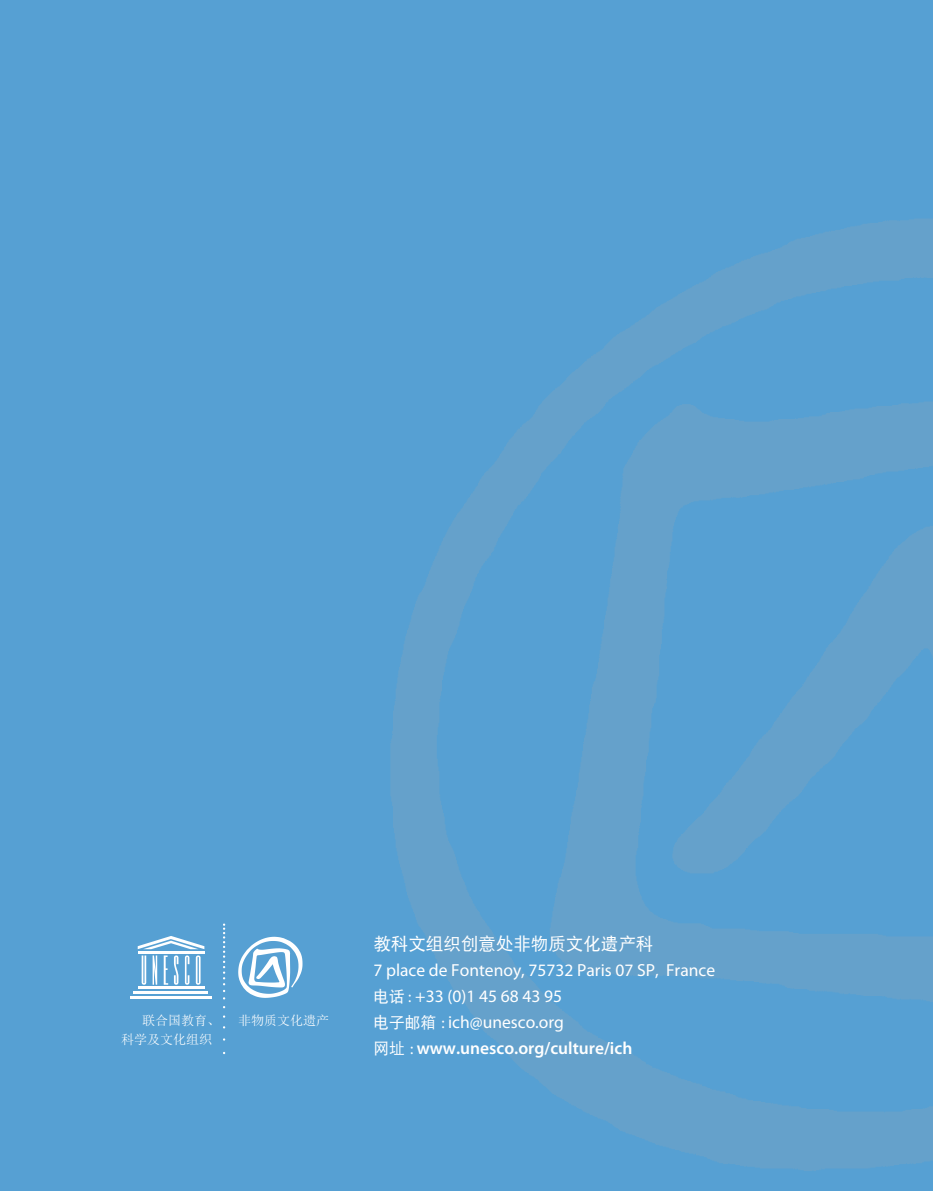
<style>
.page{position:relative;width:933px;height:1191px;background:#56a0d3}
.page>*{position:absolute;margin:0;border:0;box-sizing:border-box;transform-origin:0 0}
.t1{font:17.5px "Myriad Pro";color:#fff}
.t2{font:600 17.5px "Myriad Pro";color:#fff}
.t3{font:17.5px "DFP Hei W5";color:#fff}
.t4{font:12.95px "Sim Sun";color:#fff}
.s1{font-family:"DFP Hei W5";font-size:15.75px}
.s2{font-size:15.75px}
.s3{font-family:"DFP Hei W5";font-weight:400;font-size:15.75px}
.s4{font-weight:400;font-size:15.75px}
</style>
<div class="page">
<img style="left:302px;top:219px;width:631px;height:952px">
<svg style="left:223px;top:923px;width:2px;height:76px"></svg>
<hr style="left:138px;top:986px;width:66px;height:3px;background:#fff">
<hr style="left:134px;top:991px;width:74px;height:2px;background:#fff">
<hr style="left:130px;top:995px;width:82px;height:3px;background:#fff">
<hr style="left:138px;top:951px;width:66px;height:2px;background:#fff">
<svg style="left:138px;top:936px;width:66px;height:13px"></svg>
<svg style="left:142px;top:955px;width:4px;height:29px"></svg>
<svg style="left:153px;top:955px;width:4px;height:29px"></svg>
<svg style="left:164px;top:955px;width:4px;height:29px"></svg>
<svg style="left:185px;top:955px;width:4px;height:29px"></svg>
<svg style="left:196px;top:955px;width:5px;height:29px"></svg>
<svg style="left:174px;top:955px;width:4px;height:29px"></svg>
<svg style="left:238px;top:936px;width:64px;height:62px"></svg>
<p class="t4" style="left:142px;top:1013px;width:79px">联合国教育、</p>
<p class="t4" style="left:238px;top:1014px;width:92px">非物质文化遗产</p>
<p class="t4" style="left:121px;top:1032px;width:92px">科学及文化组织</p>
<p class="t3" style="left:373px;top:934px;width:281px">教科文组织创意处非物质文化遗产科</p>
<p class="t1" style="left:373px;top:959px;width:343px">7 place de Fontenoy, 75732 Paris 07 SP, France</p>
<p class="t1" style="left:373px;top:985px;width:190px"><span class="s1">电话</span> <span class="s2">:</span> +33 (0)1 45 68 43 95</p>
<p class="t1" style="left:373px;top:1011px;width:192px"><span class="s1">电子邮箱</span> <span class="s2">:</span> ich@unesco.org</p>
<p class="t2" style="left:373px;top:1037px;width:260px"><span class="s3">网址</span> <span class="s4">:</span> www.unesco.org/culture/ich</p>
</div>
